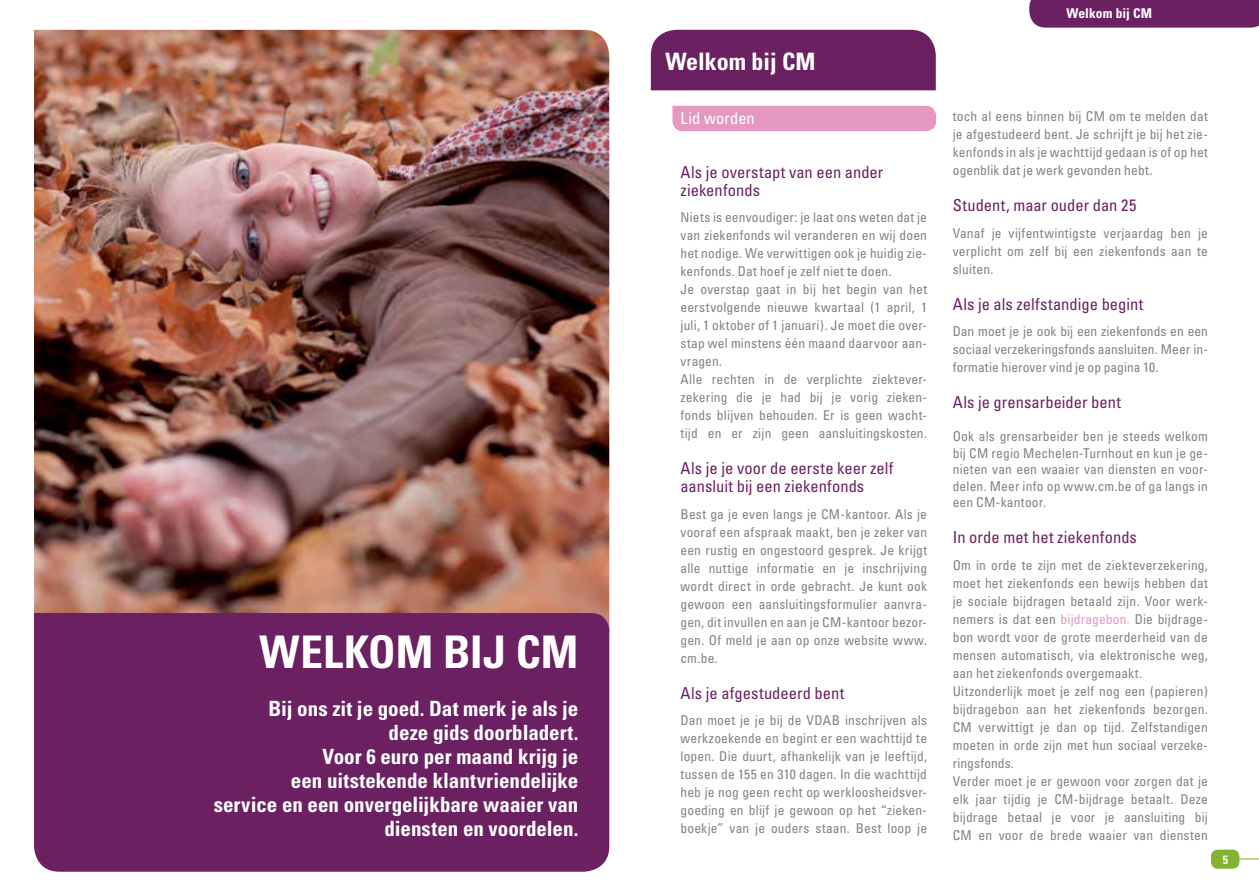
<style>
.page{position:relative;width:1259px;height:893px;background:#fff}
.page>*{position:absolute;margin:0;border:0;box-sizing:border-box;transform-origin:0 0}
.t1{font:700 condensed 45px "Univers";color:#fff}
.t2{font:700 condensed 24px "Univers";color:#fff}
.t3{font:700 condensed 21px/24px "Univers";color:#fff;text-align:right}
.t4{font:condensed 16.5px/18px "Univers";color:#6b2062}
.t5{font:condensed 16.5px "Univers";letter-spacing:.005em;color:#fff}
.t6{font:condensed 13.5px/18px "Univers";letter-spacing:.01em;color:#808285;text-align:justify}
.t7{font:700 condensed 13.5px "Univers";letter-spacing:.005em;color:#fff}
.t8{font:700 condensed 12px "Univers";color:#fff}
.s1{color:#e498c2}
.s2{color:#edbfda}
</style>
<div class="page">
<div style="left:1209px;top:848px;width:32px;height:22px;background:#86b234;border-radius:9px"></div>
<div style="left:1208px;top:847px;width:34px;height:25px;border:3px solid #fff;border-radius:9px"></div>
<svg style="left:1238px;top:859px;width:21px;height:1px"></svg>
<div style="left:1029px;top:0;width:230px;height:28px;background:#6b2062"></div>
<img style="left:34px;top:30px;width:575px;height:583px">
<div style="left:651px;top:30px;width:285px;height:60px;background:#6b2062"></div>
<div style="left:672px;top:106px;width:264px;height:25px;background:#e498c2"></div>
<div style="left:34px;top:613px;width:575px;height:259px;background:#6b2062"></div>
<h1 class="t1" style="left:260px;top:624px;width:68px">Welkom</h1>
<h1 class="t1" style="left:443px;top:624px;width:137px">bij CM</h1>
<h3 class="t3" style="left:214px;top:697px;width:366px">Bij ons zit je goed. Dat merk je als je<br>deze gids doorbladert.<br>Voor 6 euro per maand krijg je<br>een uitstekende klantvriendelijke<br>service en een onvergelijkbare waaier van diensten en voordelen.</h3>
<h2 class="t2" style="left:665px;top:46px;width:152px">Welkom bij CM</h2>
<p class="t5" style="left:680px;top:107px;width:76px">Lid worden</p>
<p class="t4" style="left:680px;top:163px;width:204px">Als je overstapt van een ander ziekenfonds</p>
<p class="t6" style="left:680px;top:208px;width:248px;text-align:left">Niets is eenvoudiger: je laat ons weten dat je van ziekenfonds wil veranderen en wij doen het nodige. We verwittigen ook je huidig zie&shy;kenfonds. Dat hoef je zelf niet te doen.<br>Je overstap gaat in bij het begin van het eerstvolgende nieuwe kwartaal (1 april, 1 juli, 1 oktober of 1 januari). Je moet die over&shy;stap wel minstens één maand daarvoor aan&shy;vragen.<br>Alle rechten in de verplichte ziektever&shy;zekering die je had bij je vorig zieken&shy;fonds blijven behouden. Er is geen wacht&shy;tijd en er zijn geen aansluitingskosten.</p>
<p class="t4" style="left:680px;top:459px;width:214px">Als je je voor de eerste keer zelf aansluit bij een ziekenfonds</p>
<p class="t6" style="left:680px;top:505px;width:248px">Best ga je even langs je CM-kantoor. Als je vooraf een afspraak maakt, ben je zeker van een rustig en ongestoord gesprek. Je krijgt alle nuttige informatie en je inschrijving wordt direct in orde gebracht. Je kunt ook gewoon een aansluitingsformulier aanvra&shy;gen, dit invullen en aan je CM-kantoor bezor&shy;gen. Of meld je aan op onze website www. cm.be.</p>
<p class="t4" style="left:680px;top:684px;width:165px">Als je afgestudeerd bent</p>
<p class="t6" style="left:680px;top:711px;width:248px">Dan moet je je bij de VDAB inschrijven als werkzoekende en begint er een wachttijd te lopen. Die duurt, afhankelijk van je leeftijd, tussen de 155 en 310 dagen. In die wachttijd heb je nog geen recht op werkloosheidsver&shy;goeding en blijf je gewoon op het “zieken&shy;boekje” van je ouders staan. Best loop je</p>
<p class="t7" style="left:1066px;top:5px;width:87px">Welkom bij CM</p>
<p class="t6" style="left:952px;top:107px;width:257px">toch al eens binnen bij CM om te melden dat je afgestudeerd bent. Je schrijft je bij het zie&shy;kenfonds in als je wachttijd gedaan is of op het ogenblik dat je werk gevonden hebt.</p>
<p class="t4" style="left:952px;top:196px;width:185px">Student, maar ouder dan 25</p>
<p class="t6" style="left:952px;top:224px;width:257px">Vanaf je vijfentwintigste verjaardag ben je verplicht om zelf bij een ziekenfonds aan te sluiten.</p>
<p class="t4" style="left:952px;top:295px;width:192px">Als je als zelfstandige begint</p>
<p class="t6" style="left:952px;top:322px;width:257px">Dan moet je je ook bij een ziekenfonds en een sociaal verzekeringsfonds aansluiten. Meer in&shy;formatie hierover vind je op pagina 10.</p>
<p class="t4" style="left:952px;top:393px;width:170px">Als je grensarbeider bent</p>
<p class="t6" style="left:952px;top:428px;width:257px;line-height:16.5px">Ook als grensarbeider ben je steeds welkom bij CM regio Mechelen-Turnhout en kun je ge&shy;nieten van een waaier van diensten en voor&shy;delen. Meer info op www.cm.be of ga langs in een CM-kantoor.</p>
<p class="t4" style="left:952px;top:528px;width:186px">In orde met het ziekenfonds</p>
<p class="t6" style="left:952px;top:556px;width:257px;text-align:left">Om in orde te zijn met de ziekteverzekering, moet het ziekenfonds een bewijs hebben dat je sociale bijdragen betaald zijn. Voor werk&shy;nemers is dat een <span class="s1">bijdragebon</span><span class="s2">.</span> Die bijdrage&shy;bon wordt voor de grote meerderheid van de mensen automatisch, via elektronische weg, aan het ziekenfonds overgemaakt.<br>Uitzonderlijk moet je zelf nog een (papieren) bijdragebon aan het ziekenfonds bezorgen.<br>CM verwittigt je dan op tijd. Zelfstandigen moeten in orde zijn met hun sociaal verzeke&shy;ringsfonds.<br>Verder moet je er gewoon voor zorgen dat je elk jaar tijdig je CM-bijdrage betaalt. Deze bijdrage betaal je voor je aansluiting bij CM en voor de brede waaier van diensten</p>
<p class="t8" style="left:1223px;top:852px;width:7px">5</p>
</div>
